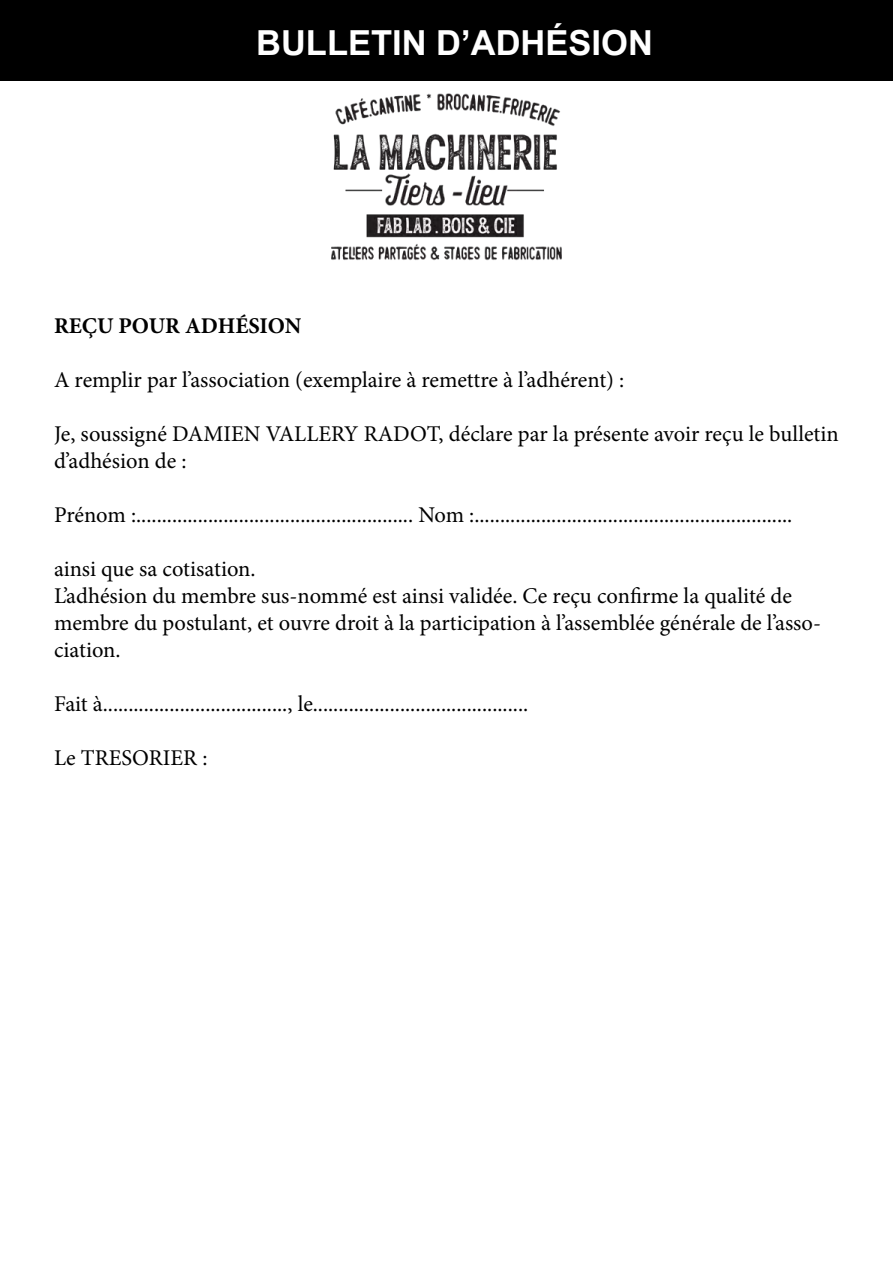
<style>
.page{position:relative;width:893px;height:1263px;background:#fff}
.page>*{position:absolute;margin:0;border:0;box-sizing:border-box;transform-origin:0 0}
.t1{font:700 34.5px "Arial";color:#fff}
.t2{font:22.5px/27px "Minion Pro";color:#000}
.t3{font:700 22.5px "Minion Pro";color:#000}
</style>
<div class="page">
<div style="left:0;top:0;width:893px;height:80px;background:#000"></div>
<img style="left:331px;top:93px;width:231px;height:168px">
<h1 class="t1" style="left:256px;top:18px;width:398px">BULLETIN D’ADHÉSION</h1>
<p class="t3" style="left:54px;top:310px;width:249px">REÇU POUR ADHÉSION</p>
<p class="t2" style="left:54px;top:367px;width:572px">A remplir par l’association (exemplaire à remettre à l’adhérent) :</p>
<p class="t2" style="left:54px;top:421px;width:786px">Je, soussigné DAMIEN VALLERY RADOT, déclare par la présente avoir reçu le bulletin d’adhésion de :</p>
<p class="t2" style="left:54px;top:502px;width:740px">Prénom :...................................................... Nom :..............................................................</p>
<p class="t2" style="left:54px;top:556px;width:769px">ainsi que sa cotisation.<br>L’adhésion du membre sus-nommé est ainsi validée. Ce reçu confirme la qualité de membre du postulant, et ouvre droit à la participation à l’assemblée générale de l’asso&shy;ciation.</p>
<p class="t2" style="left:54px;top:691px;width:476px">Fait à...................................., le..........................................</p>
<p class="t2" style="left:54px;top:745px;width:155px">Le TRESORIER :</p>
</div>
